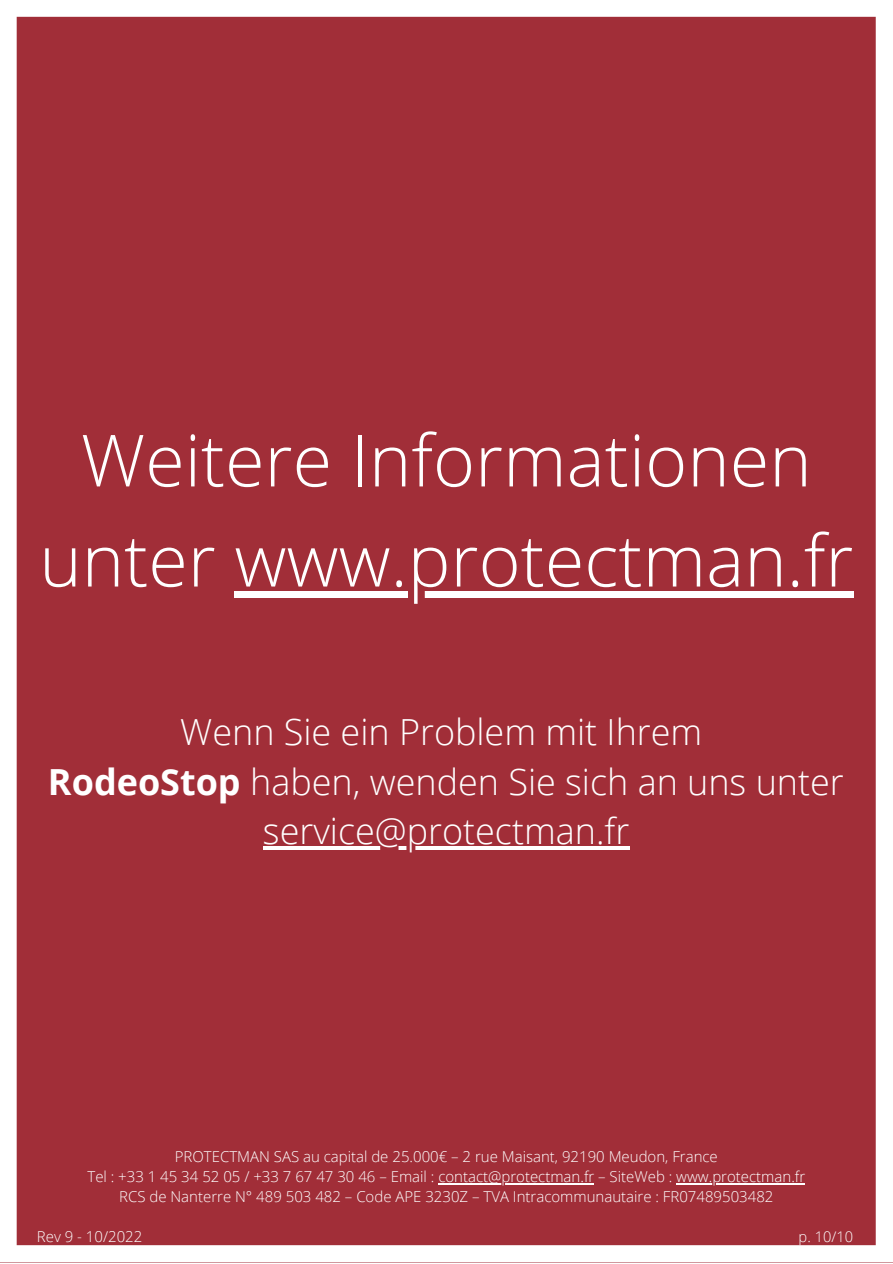
<style>
.page{position:relative;width:893px;height:1264px;background:#fff}
.page>*{position:absolute;margin:0;border:0;box-sizing:border-box;transform-origin:0 0}
.t1{font:300 72px/100.1px "Open Sans";color:#fff;text-align:center}
.t2{font:300 36px/49.5px "Open Sans";color:#fff;text-align:center}
.t3{font:300 15px/20.2px "Open Sans";color:#fff;text-align:center}
.t4{font:300 14.7px "Open Sans";color:#fff}
.s1{font-weight:700}
</style>
<div class="page">
<div style="left:16px;top:16px;width:860px;height:1230px;background:#a12e38"></div>
<hr style="left:438px;top:1183px;width:156px;height:1px;background:#fff">
<hr style="left:676px;top:1183px;width:129px;height:1px;background:#fff">
<h1 class="t1" style="left:39px;top:408px;width:815px">Weitere Informationen unter www.protectman.fr</h1>
<h2 class="t2" style="left:48px;top:706px;width:797px">Wenn Sie ein Problem mit Ihrem<br><span class="s1">RodeoStop</span> haben, wenden Sie sich an uns unter service@protectman.fr</h2>
<p class="t3" style="left:87px;top:1145px;width:719px">PROTECTMAN SAS au capital de 25.000€ – 2 rue Maisant, 92190 Meudon, France<br>Tel : +33 1 45 34 52 05 / +33 7 67 47 30 46 – Email : contact@protectman.fr – SiteWeb : www.protectman.fr<br>RCS de Nanterre N° 489 503 482 – Code APE 3230Z – TVA Intracommunautaire : FR07489503482</p>
<p class="t3" style="left:37px;top:1226px;width:107px">Rev 9 - 10/2022</p>
<p class="t4" style="left:798px;top:1226px;width:56px">p. 10/10</p>
</div>
